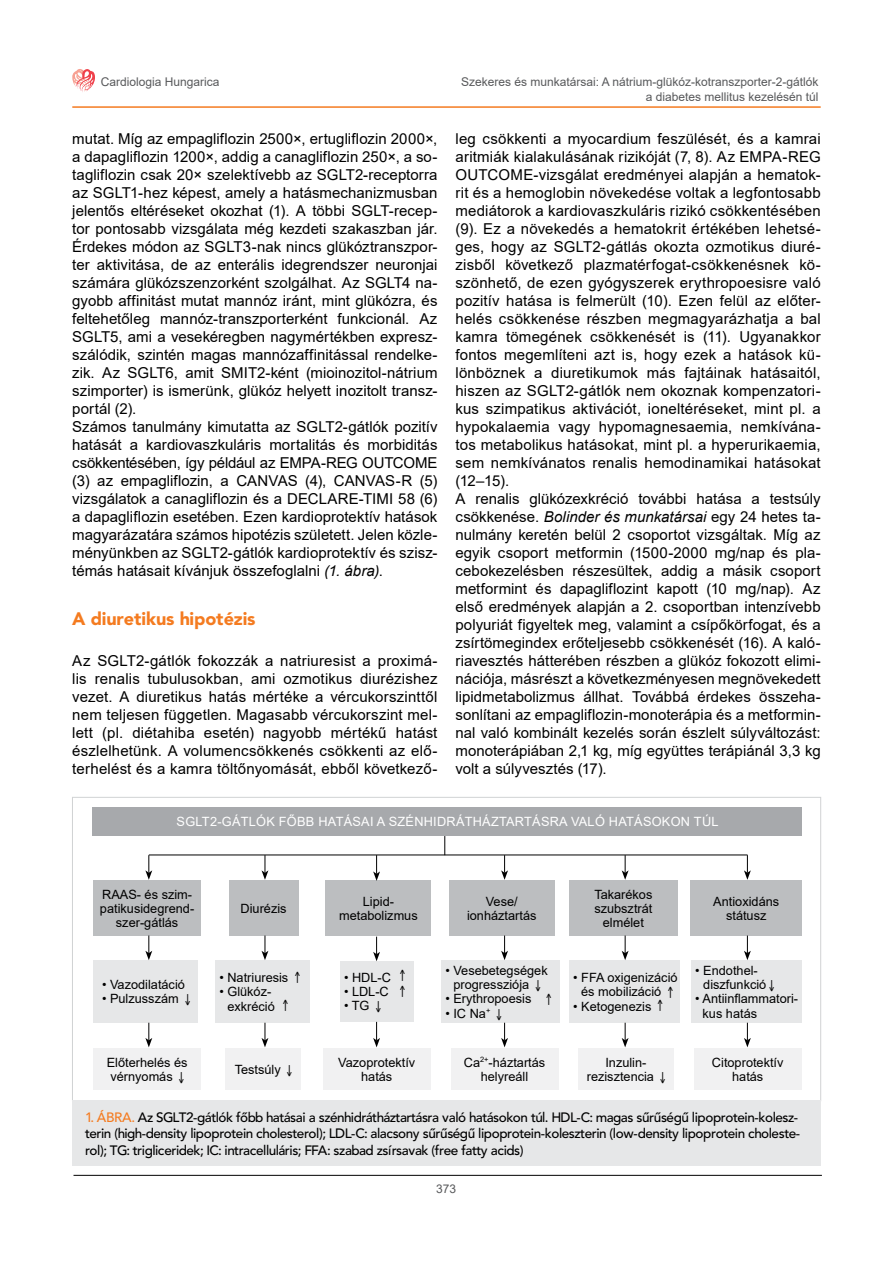
<style>
.page{position:relative;width:893px;height:1263px;background:#fff}
.page>*{position:absolute;margin:0;border:0;box-sizing:border-box;transform-origin:0 0}
.t1{font:18px "Avenir Blk PFL";color:#f47b20}
.t2{font:15px/18px "Arial";letter-spacing:.005em;color:#000}
.t3{font:13.5px/16.5px "Avenir Md PFL";color:#000}
.t4{font:12.75px/14.2px "Arial";color:#000;text-align:center}
.t5{font:12.75px "Arial";letter-spacing:.02em;color:#fff}
.t6{font:12px/14.4px "Arial";color:#58595b;text-align:right}
.s1{font-style:italic}
.s2{color:#f47b20}
</style>
<div class="page">
<hr style="left:74px;top:1175px;width:748px;height:1px;background:#000">
<svg style="left:72px;top:69px;width:23px;height:23px"></svg>
<hr style="left:72px;top:106px;width:749px;height:2px;background:#f47b20">
<div style="left:72px;top:1101px;width:749px;height:65px;background:#e6e7e8"></div>
<div style="left:94px;top:1048px;width:107px;height:42px;background:#f1f1f2"></div>
<div style="left:94px;top:881px;width:107px;height:55px;background:#bcbec0"></div>
<div style="left:93px;top:807px;width:709px;height:29px;background:#a7a9ac"></div>
<div style="left:229px;top:881px;width:69px;height:55px;background:#bcbec0"></div>
<div style="left:326px;top:881px;width:105px;height:55px;background:#bcbec0"></div>
<div style="left:449px;top:881px;width:105px;height:55px;background:#bcbec0"></div>
<div style="left:569px;top:881px;width:109px;height:55px;background:#bcbec0"></div>
<div style="left:691px;top:881px;width:111px;height:55px;background:#bcbec0"></div>
<div style="left:94px;top:961px;width:104px;height:62px;background:#e6e7e8"></div>
<div style="left:225px;top:1048px;width:76px;height:42px;background:#f1f1f2"></div>
<div style="left:340px;top:961px;width:74px;height:61px;background:#e6e7e8"></div>
<div style="left:323px;top:1048px;width:107px;height:42px;background:#f1f1f2"></div>
<div style="left:694px;top:1048px;width:107px;height:42px;background:#f1f1f2"></div>
<div style="left:451px;top:1048px;width:107px;height:42px;background:#f1f1f2"></div>
<div style="left:578px;top:1048px;width:96px;height:42px;background:#f1f1f2"></div>
<div style="left:215px;top:961px;width:94px;height:62px;background:#e6e7e8"></div>
<div style="left:441px;top:961px;width:118px;height:62px;background:#e6e7e8"></div>
<div style="left:569px;top:961px;width:110px;height:62px;background:#e6e7e8"></div>
<div style="left:691px;top:961px;width:110px;height:62px;background:#e6e7e8"></div>
<svg style="left:145px;top:1023px;width:7px;height:24px"></svg>
<svg style="left:145px;top:935px;width:7px;height:25px"></svg>
<svg style="left:145px;top:855px;width:7px;height:25px"></svg>
<svg style="left:261px;top:1023px;width:7px;height:24px"></svg>
<svg style="left:261px;top:935px;width:7px;height:25px"></svg>
<svg style="left:261px;top:856px;width:7px;height:24px"></svg>
<svg style="left:373px;top:1022px;width:7px;height:25px"></svg>
<svg style="left:373px;top:936px;width:7px;height:25px"></svg>
<svg style="left:373px;top:856px;width:7px;height:25px"></svg>
<svg style="left:501px;top:935px;width:7px;height:25px"></svg>
<svg style="left:501px;top:856px;width:7px;height:24px"></svg>
<svg style="left:622px;top:1023px;width:7px;height:24px"></svg>
<svg style="left:622px;top:935px;width:7px;height:25px"></svg>
<svg style="left:622px;top:856px;width:7px;height:24px"></svg>
<svg style="left:744px;top:1023px;width:7px;height:24px"></svg>
<svg style="left:744px;top:935px;width:7px;height:25px"></svg>
<svg style="left:744px;top:855px;width:7px;height:25px"></svg>
<hr style="left:149px;top:855px;width:598px;height:1px;background:#000">
<svg style="left:444px;top:836px;width:1px;height:19px"></svg>
<svg style="left:501px;top:1022px;width:7px;height:25px"></svg>
<p class="t6" style="left:101px;top:75px;width:120px">Cardiologia Hungarica</p>
<p class="t6" style="left:461px;top:75px;width:359px">Szekeres és munkatársai: A nátrium-glükóz-kotranszporter-2-gátlók a diabetes mellitus kezelésén túl</p>
<p class="t2" style="left:72px;top:130px;width:367px">mutat. Míg az empagliflozin 2500×, ertugliflozin 2000×, a dapagliflozin 1200×, addig a canagliflozin 250×, a so&shy;tagliflozin csak 20× szelektívebb az SGLT2-receptorra az SGLT1-hez képest, amely a hatásmechanizmusban jelentős eltéréseket okozhat (1). A többi SGLT-recep&shy;tor pontosabb vizsgálata még kezdeti szakaszban jár.<br>Érdekes módon az SGLT3-nak nincs glükóztranszpor&shy;ter aktivitása, de az enterális idegrendszer neuronjai számára glükózszenzorként szolgálhat. Az SGLT4 na&shy;gyobb affinitást mutat mannóz iránt, mint glükózra, és feltehetőleg mannóz-transzporterként funkcionál. Az SGLT5, ami a vesekéregben nagymértékben expres - szálódik, szintén magas mannózaffinitással rendelke&shy;zik. Az SGLT6, amit SMIT2-ként (mioinozitol-nátrium szimporter) is ismerünk, glükóz helyett inozitolt transz&shy;portál (2).<br>Számos tanulmány kimutatta az SGLT2-gátlók pozitív hatását a kardiovaszkuláris mortalitás és morbiditás csökkentésében, így például az EMPA-REG OUTCOME (3) az empagliflozin, a CANVAS (4), CANVAS-R (5) vizsgálatok a canagliflozin és a DECLARE-TIMI 58 (6) a dapagliflozin esetében. Ezen kardioprotektív hatások magyarázatára számos hipotézis született. Jelen közle&shy;ményünkben az SGLT2-gátlók kardioprotektív és szisz&shy;témás hatásait kívánjuk összefoglalni <span class="s1">(1. ábra)</span>.</p>
<p class="t1" style="left:72px;top:607px;width:185px">A diuretikus hipotézis</p>
<p class="t2" style="left:72px;top:652px;width:367px;text-align:justify">Az SGLT2-gátlók fokozzák a natriuresist a proximá&shy;lis renalis tubulusokban, ami ozmotikus diurézishez vezet. A diuretikus hatás mértéke a vércukorszinttől nem teljesen független. Magasabb vércukorszint mel&shy;lett (pl. diétahiba esetén) nagyobb mértékű hatást észlelhetünk. A volumencsökkenés csökkenti az elő&shy;terhelést és a kamra töltőnyomását, ebből következő-</p>
<p class="t2" style="left:455px;top:130px;width:367px">leg csökkenti a myocardium feszülését, és a kamrai aritmiák kialakulásának rizikóját (7, 8). Az EMPA-REG OUTCOME-vizsgálat eredményei alapján a hematok&shy;rit és a hemoglobin növekedése voltak a legfontosabb mediátorok a kardiovaszkuláris rizikó csökkentésében (9). Ez a növekedés a hematokrit értékében lehetsé&shy;ges, hogy az SGLT2-gátlás okozta ozmotikus diuré&shy;zisből következő plazmatérfogat-csökkenésnek kö&shy;szönhető, de ezen gyógyszerek erythropoesisre való pozitív hatása is felmerült (10). Ezen felül az előter&shy;helés csökkenése részben megmagyarázhatja a bal kamra tömegének csökkenését is (11). Ugyanakkor fontos megemlíteni azt is, hogy ezek a hatások kü&shy;lönböznek a diuretikumok más fajtáinak hatásaitól, hiszen az SGLT2-gátlók nem okoznak kompenzatori&shy;kus szimpatikus aktivációt, ioneltéréseket, mint pl. a hypokalaemia vagy hypomagnesaemia, nemkívána&shy;tos metabolikus hatásokat, mint pl. a hyperurikaemia, sem nemkívánatos renalis hemodinamikai hatásokat (12–15).<br>A renalis glükózexkréció további hatása a testsúly csökkenése. <span class="s1">Bolinder és munkatársai</span> egy 24 hetes ta&shy;nulmány keretén belül 2 csoportot vizsgáltak. Míg az egyik csoport metformin (1500-2000 mg/nap és pla&shy;cebokezelésben részesültek, addig a másik csoport metformint és dapagliflozint kapott (10 mg/nap). Az első eredmények alapján a 2. csoportban intenzívebb polyuriát figyeltek meg, valamint a csípőkörfogat, és a zsírtömegindex erőteljesebb csökkenését (16). A kaló&shy;riavesztés hátterében részben a glükóz fokozott elimi&shy;nációja, másrészt a következményesen megnövekedett lipidmetabolizmus állhat. Továbbá érdekes összeha&shy;sonlítani az empagliflozin-monoterápia és a metformin&shy;nal való kombinált kezelés során észlelt súlyváltozást: monoterápiában 2,1 kg, míg együttes terápiánál 3,3 kg volt a súlyvesztés (17).</p>
<p class="t5" style="left:177px;top:812px;width:543px">SGLT2-GÁTLÓK FŐBB HATÁSAI A SZÉNHIDRÁTHÁZTARTÁSRA VALÓ HATÁSOKON TÚL</p>
<p class="t4" style="left:100px;top:887px;width:96px">RAAS- és szim&shy;patikusidegrend&shy;szer-gátlás</p>
<p class="t4" style="left:102px;top:977px;width:84px">• Vazodilatáció</p>
<p class="t4" style="left:102px;top:992px;width:78px">• Pulzusszám</p>
<p class="t4" style="left:107px;top:1055px;width:82px;text-align:left">Előterhelés és vérnyomás</p>
<p class="t4" style="left:241px;top:901px;width:48px">Diurézis</p>
<p class="t4" style="left:339px;top:894px;width:80px">Lipid&shy;metabolizmus</p>
<p class="t4" style="left:467px;top:894px;width:71px">Vese/ ionháztartás</p>
<p class="t4" style="left:594px;top:887px;width:60px">Takarékos szubsztrát elmélet</p>
<p class="t4" style="left:713px;top:894px;width:67px">Antioxidáns státusz</p>
<p class="t4" style="left:219px;top:970px;width:70px">• Natriuresis</p>
<p class="t4" style="left:219px;top:985px;width:57px;text-align:right">• Glükóz&shy;exkréció</p>
<p class="t4" style="left:235px;top:1062px;width:48px">Testsúly</p>
<p class="t4" style="left:344px;top:970px;width:48px">• HDL-C</p>
<p class="t4" style="left:344px;top:984px;width:46px">• LDL-C</p>
<p class="t4" style="left:344px;top:999px;width:27px">• TG</p>
<p class="t4" style="left:453px;top:963px;width:96px;text-align:left;text-indent:-8px">• Vesebetegségek progressziója</p>
<p class="t4" style="left:445px;top:992px;width:87px">• Erythropoesis</p>
<p class="t4" style="left:445px;top:1006px;width:46px">• IC Na<sup>+</sup></p>
<p class="t4" style="left:581px;top:970px;width:98px;text-align:left;text-indent:-8px">• FFA oxigenizáció és mobilizáció</p>
<p class="t4" style="left:573px;top:999px;width:80px">• Ketogenezis</p>
<p class="t4" style="left:703px;top:963px;width:65px;text-align:left;text-indent:-8px">• Endothel&shy;diszfunkció</p>
<p class="t4" style="left:703px;top:992px;width:97px;text-align:left;text-indent:-7px">• Antiinflammatori&shy;kus hatás</p>
<p class="t4" style="left:464px;top:1055px;width:83px">Ca<sup>2+</sup>-háztartás helyreáll</p>
<p class="t4" style="left:587px;top:1055px;width:69px;text-align:left;text-indent:19px">Inzulin&shy;rezisztencia</p>
<p class="t4" style="left:338px;top:1055px;width:79px">Vazoprotektív hatás</p>
<p class="t4" style="left:712px;top:1055px;width:73px">Citoprotektív hatás</p>
<p class="t3" style="left:85px;top:1109px;width:716px"><span class="s2">1. ÁBRA.</span> Az SGLT2-gátlók főbb hatásai a szénhidrátháztartásra való hatásokon túl. HDL-C: magas sűrűségű lipoprotein-kolesz&shy;terin (high-density lipoprotein cholesterol); LDL-C: alacsony sűrűségű lipoprotein-koleszterin (low-density lipoprotein choleste&shy;rol); TG: trigliceridek; IC: intracelluláris; FFA: szabad zsírsavak (free fatty acids)</p>
<p class="t6" style="left:436px;top:1181px;width:22px">373</p>
</div>
